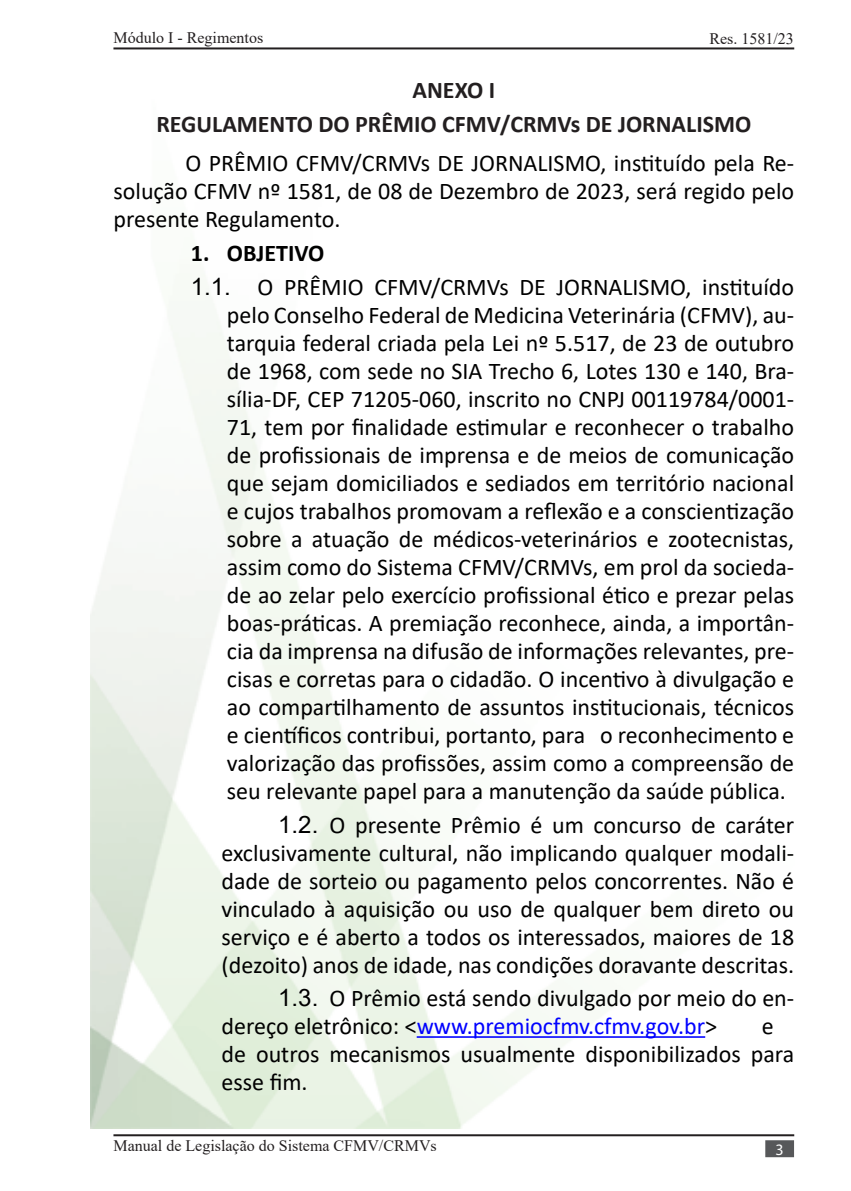
<style>
.page{position:relative;width:851px;height:1191px;background:#fff}
.page>*{position:absolute;margin:0;border:0;box-sizing:border-box;transform-origin:0 0}
.No_Spacing{font:24px/28px "Calibri";color:#000;text-align:justify}
.No_Spacing-2{font:700 24px "Calibri";color:#231f20}
.t1{font:700 24px "Calibri";color:#000}
.t2{font:16px "Times New Roman";color:#231f20}
.t3{font:16px "Myriad Pro";color:#fff}
.s1{font-family:"Arial"}
.s2{color:#00f}
</style>
<div class="page">
<hr style="left:113px;top:1134px;width:681px;height:2px;background:#231f20">
<div style="left:765px;top:1140px;width:28px;height:17px;background:#57585a;border:2px solid #57585a"></div>
<img style="left:91px;top:321px;width:615px;height:807px">
<hr style="left:113px;top:47px;width:681px;height:2px;background:#231f20">
<hr style="left:416px;top:1036px;width:289px;height:1px;background:#00f">
<p class="t2" style="left:113px;top:26px;width:151px">Módulo I - Regimentos</p>
<p class="t2" style="left:709px;top:28px;width:86px">Res. 1581/23</p>
<p class="No_Spacing-2" style="left:412px;top:73px;width:84px">ANEXO I</p>
<p class="No_Spacing-2" style="left:156px;top:107px;width:596px">REGULAMENTO DO PRÊMIO CFMV/CRMVs DE JORNALISMO</p>
<p class="No_Spacing" style="left:113px;top:149px;width:682px;text-indent:72px">O PRÊMIO CFMV/CRMVs DE JORNALISMO, instituído pela Re&shy;solução CFMV nº 1581, de 08 de Dezembro de 2023, será regido pelo presente Regulamento.</p>
<p class="t1" style="left:191px;top:236px;width:135px">1. OBJETIVO</p>
<p class="No_Spacing" style="left:227px;top:272px;width:568px;text-indent:-36px"><span class="s1">1.1.</span> O PRÊMIO CFMV/CRMVs DE JORNALISMO, instituído pelo Conselho Federal de Medicina Veterinária (CFMV), au&shy;tarquia federal criada pela Lei nº 5.517, de 23 de outubro de 1968, com sede no SIA Trecho 6, Lotes 130 e 140, Bra&shy;sília-DF, CEP 71205-060, inscrito no CNPJ 00119784/0001- 71, tem por finalidade estimular e reconhecer o trabalho de profissionais de imprensa e de meios de comunicação que sejam domiciliados e sediados em território nacional e cujos trabalhos promovam a reflexão e a conscientização sobre a atuação de médicos-veterinários e zootecnistas, assim como do Sistema CFMV/CRMVs, em prol da socieda&shy;de ao zelar pelo exercício profissional ético e prezar pelas boas-práticas. A premiação reconhece, ainda, a importân&shy;cia da imprensa na difusão de informações relevantes, pre&shy;cisas e corretas para o cidadão. O incentivo à divulgação e ao compartilhamento de assuntos institucionais, técnicos e científicos contribui, portanto, para o reconhecimento e valorização das profissões, assim como a compreensão de seu relevante papel para a manutenção da saúde pública.</p>
<p class="No_Spacing" style="left:221px;top:810px;width:574px;text-indent:57px"><span class="s1">1.2.</span> O presente Prêmio é um concurso de caráter exclusivamente cultural, não implicando qualquer modali&shy;dade de sorteio ou pagamento pelos concorrentes. Não é vinculado à aquisição ou uso de qualquer bem direto ou serviço e é aberto a todos os interessados, maiores de 18 (dezoito) anos de idade, nas condições doravante descritas.</p>
<p class="No_Spacing" style="left:221px;top:983px;width:574px;text-indent:57px"><span class="s1">1.3.</span> O Prêmio está sendo divulgado por meio do en&shy;dereço eletrônico: &lt;<span class="s2">www.premiocfmv.cfmv.gov.br</span>&gt;</p>
<p class="No_Spacing" style="left:221px;top:1011px;width:574px;text-align:left;text-indent:540px">e de outros mecanismos usualmente disponibilizados para esse fim.</p>
<p class="t2" style="left:113px;top:1134px;width:325px">Manual de Legislação do Sistema CFMV/CRMVs</p>
<p class="t3" style="left:775px;top:1140px;width:10px">3</p>
</div>
